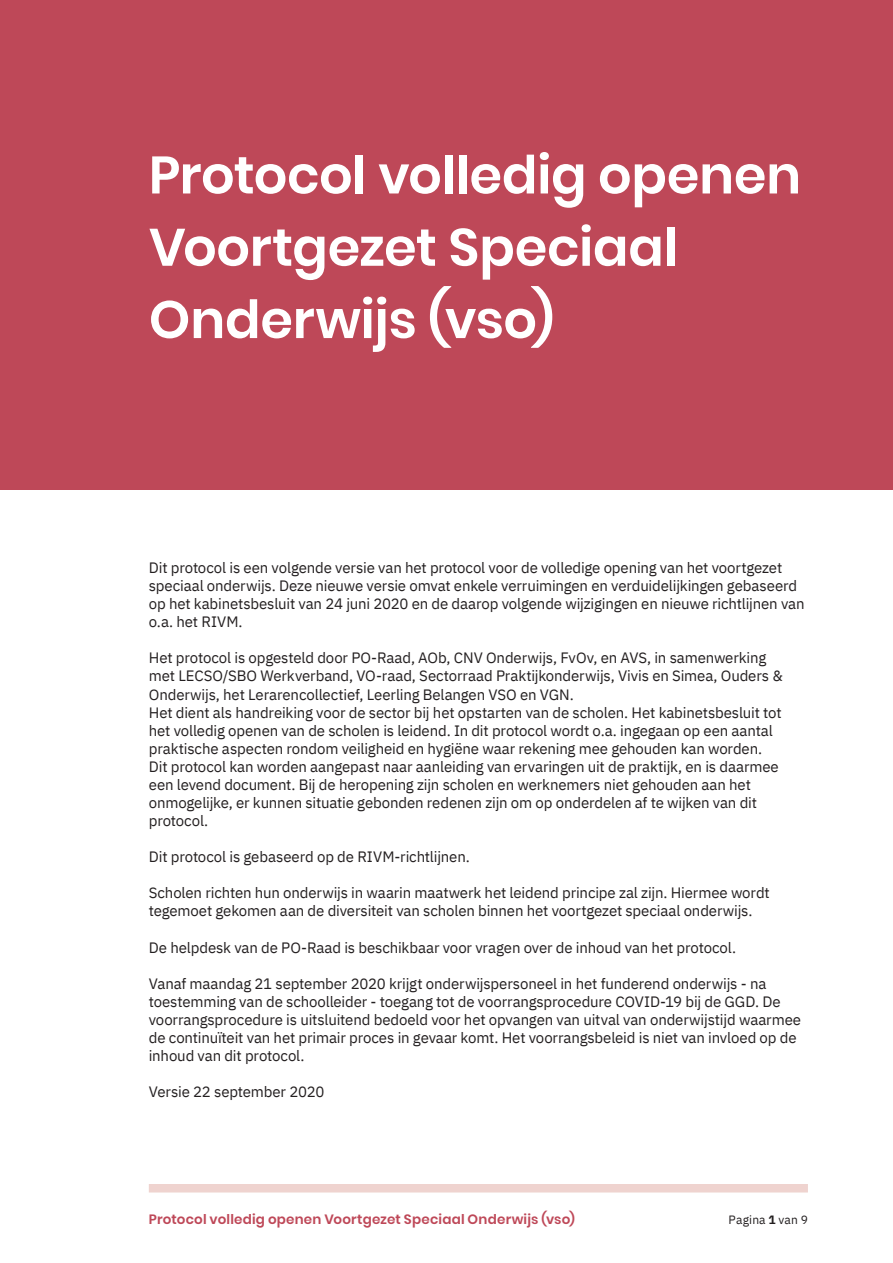
<style>
.page{position:relative;width:893px;height:1263px;background:#fff}
.page>*{position:absolute;margin:0;border:0;box-sizing:border-box;transform-origin:0 0}
.t1{font:600 52.5px/72.3px "Poppins";letter-spacing:-.005em;color:#fff}
.t2{font:15px/18px "IBM Plex Sans";letter-spacing:-.01em;color:#231f20}
.t3{font:600 13.5px "Poppins";letter-spacing:.015em;color:#be4858}
.t4{font:12px "IBM Plex Sans";letter-spacing:.01em;color:#231f20}
.s1{font-weight:700}
</style>
<div class="page">
<div style="left:149px;top:1184px;width:659px;height:8px;background:#efd3cf"></div>
<div style="left:0;top:0;width:893px;height:489px;background:#be4858"></div>
<p class="t1" style="left:149px;top:139px;width:654px">Protocol volledig openen<br>Voortgezet Speciaal<br>Onderwijs (vso)</p>
<p class="t2" style="left:149px;top:557px;width:657px">Dit protocol is een volgende versie van het protocol voor de volledige opening van het voortgezet speciaal onderwijs. Deze nieuwe versie omvat enkele verruimingen en verduidelijkingen gebaseerd op het kabinetsbesluit van 24 juni 2020 en de daarop volgende wijzigingen en nieuwe richtlijnen van o.a. het RIVM.</p>
<p class="t2" style="left:149px;top:648px;width:636px">Het protocol is opgesteld door PO-Raad, AOb, CNV Onderwijs, FvOv, en AVS, in samenwerking met LECSO/SBO Werkverband, VO-raad, Sectorraad Praktijkonderwijs, Vivis en Simea, Ouders &amp;<br>Onderwijs, het Lerarencollectief, Leerling Belangen VSO en VGN.</p>
<p class="t2" style="left:149px;top:702px;width:634px">Het dient als handreiking voor de sector bij het opstarten van de scholen. Het kabinetsbesluit tot het volledig openen van de scholen is leidend. In dit protocol wordt o.a. ingegaan op een aantal praktische aspecten rondom veiligheid en hygiëne waar rekening mee gehouden kan worden.<br>Dit protocol kan worden aangepast naar aanleiding van ervaringen uit de praktijk, en is daarmee een levend document. Bij de heropening zijn scholen en werknemers niet gehouden aan het onmogelijke, er kunnen situatie gebonden redenen zijn om op onderdelen af te wijken van dit protocol.</p>
<p class="t2" style="left:149px;top:847px;width:323px">Dit protocol is gebaseerd op de RIVM-richtlijnen.</p>
<p class="t2" style="left:149px;top:883px;width:622px">Scholen richten hun onderwijs in waarin maatwerk het leidend principe zal zijn. Hiermee wordt tegemoet gekomen aan de diversiteit van scholen binnen het voortgezet speciaal onderwijs.</p>
<p class="t2" style="left:149px;top:937px;width:589px">De helpdesk van de PO-Raad is beschikbaar voor vragen over de inhoud van het protocol.</p>
<p class="t2" style="left:149px;top:973px;width:654px">Vanaf maandag 21 september 2020 krijgt onderwijspersoneel in het funderend onderwijs - na toestemming van de schoolleider - toegang tot de voorrangsprocedure COVID-19 bij de GGD. De voorrangsprocedure is uitsluitend bedoeld voor het opvangen van uitval van onderwijstijd waarmee de continuïteit van het primair proces in gevaar komt. Het voorrangsbeleid is niet van invloed op de inhoud van dit protocol.</p>
<p class="t2" style="left:149px;top:1081px;width:177px">Versie 22 september 2020</p>
<p class="t3" style="left:149px;top:1211px;width:428px">Protocol volledig openen Voortgezet Speciaal Onderwijs (vso)</p>
<p class="t4" style="left:729px;top:1210px;width:81px">Pagina <span class="s1">1</span> van 9</p>
</div>
